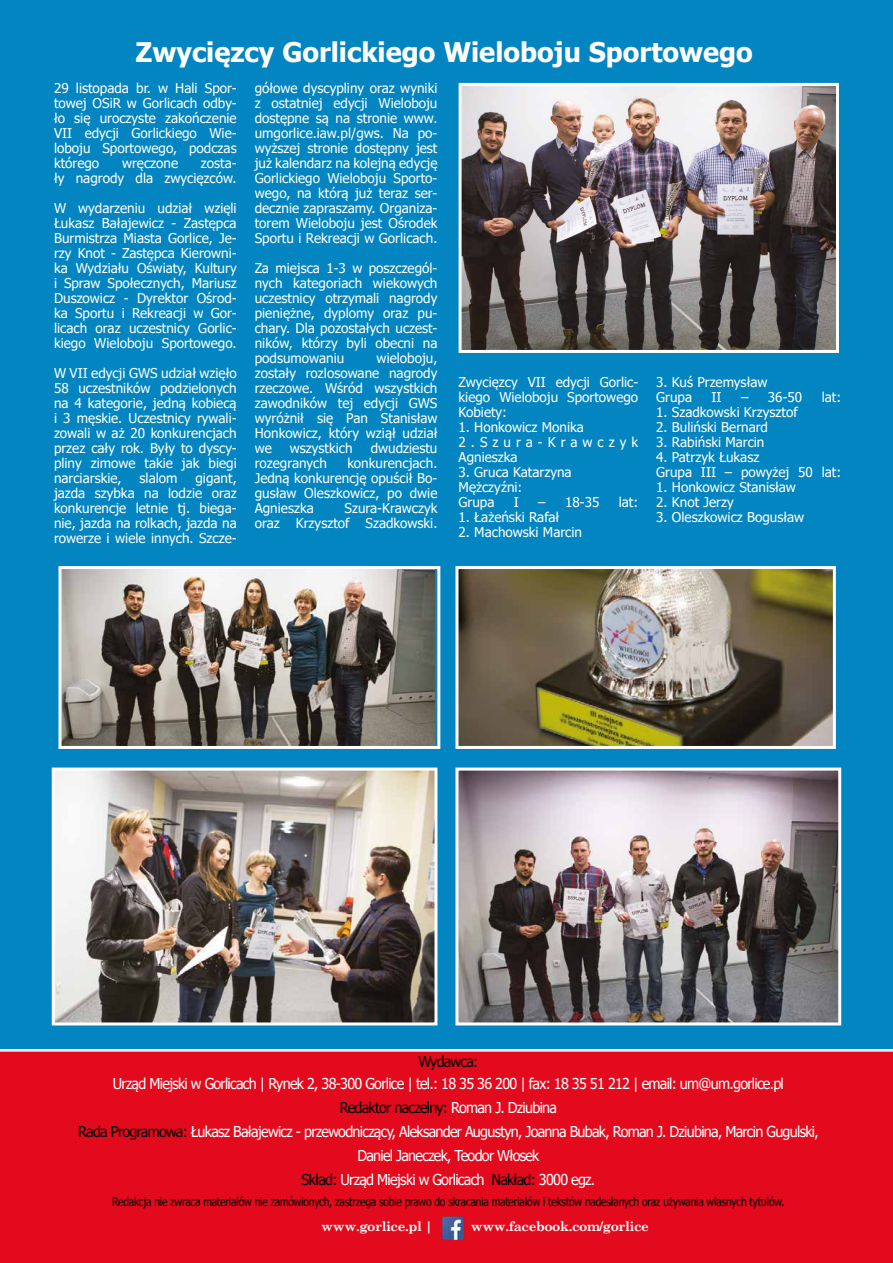
<style>
.page{position:relative;width:893px;height:1263px;background:#fff}
.page>*{position:absolute;margin:0;border:0;box-sizing:border-box;transform-origin:0 0}
.t1{font:700 27px "Tahoma";color:#fff}
.t2{font:15px/24px "Tahoma";letter-spacing:-.05em;color:#fff;text-align:center;scale:.96 1}
.t3{font:15px "Tahoma";letter-spacing:-.05em;color:#000;scale:.96 1}
.t4{font:13.5px/15px "Tahoma";color:#fff;text-align:justify}
.t5{font:700 13.5px "Century Schoolbook";letter-spacing:-.03em;color:#fbfbfb}
.t6{font:12px "Tahoma";letter-spacing:-.02em;color:#000;scale:.86 1}
.s1{color:#000}
</style>
<div class="page">
<div style="left:0;top:0;width:893px;height:1048px;background:#0285c1"></div>
<div style="left:0;top:1050px;width:893px;height:213px;background:#e30a1d"></div>
<img style="left:440px;top:1214px;width:25px;height:28px">
<img style="left:56px;top:771px;width:377px;height:250px">
<div style="left:52px;top:767px;width:385px;height:258px;border:3px solid #fff"></div>
<img style="left:463px;top:87px;width:372px;height:262px">
<div style="left:459px;top:83px;width:380px;height:270px;border:3px solid #fff"></div>
<img style="left:459px;top:771px;width:378px;height:250px">
<div style="left:455px;top:767px;width:386px;height:258px;border:3px solid #fff"></div>
<img style="left:62px;top:570px;width:372px;height:175px">
<div style="left:58px;top:566px;width:382px;height:183px;border:3px solid #fff"></div>
<img style="left:459px;top:570px;width:373px;height:175px">
<div style="left:455px;top:566px;width:381px;height:183px;border:3px solid #fff"></div>
<h1 class="t1" style="left:136px;top:33px;width:619px">Zwycięzcy Gorlickiego Wieloboju Sportowego</h1>
<p class="t4" style="left:54px;top:82px;width:184px">29 listopada br. w Hali Spor&shy;towej OSiR w Gorlicach odby&shy;ło się uroczyste zakończenie VII edycji Gorlickiego Wie&shy;loboju Sportowego, podczas którego</p>
<p class="t4" style="left:54px;top:157px;width:184px;text-align:right">zosta-<br>ły nagrody dla zwycięzców.</p>
<p class="t4" style="left:54px;top:202px;width:184px">W wydarzeniu udział wzięli Łukasz Bałajewicz - Zastępca Burmistrza Miasta Gorlice, Je&shy;rzy Knot - Zastępca Kierowni&shy;ka Wydziału Oświaty, Kultury i Spraw Społecznych, Mariusz Duszowicz - Dyrektor Ośrod&shy;ka Sportu i Rekreacji w Gor&shy;licach oraz uczestnicy Gorlic&shy;kiego Wieloboju Sportowego.</p>
<p class="t4" style="left:54px;top:367px;width:184px">W VII edycji GWS udział wzięło 58 uczestników podzielonych na 4 kategorie, jedną kobiecą i 3 męskie. Uczestnicy rywali&shy;zowali w aż 20 konkurencjach przez cały rok. Były to dyscy&shy;pliny zimowe takie jak biegi narciarskie,</p>
<p class="t4" style="left:122px;top:157px;width:58px">wręczone</p>
<p class="t4" style="left:140px;top:472px;width:39px">slalom</p>
<p class="t4" style="left:54px;top:472px;width:184px;text-indent:142px">gigant, jazda szybka na lodzie oraz konkurencje letnie tj. biega&shy;nie, jazda na rolkach, jazda na rowerze i wiele innych. Szcze-</p>
<p class="t4" style="left:255px;top:82px;width:184px">gółowe dyscypliny oraz wyniki z ostatniej edycji Wieloboju dostępne są na stronie www. umgorlice.iaw.pl/gws. Na po&shy;wyższej stronie dostępny jest już kalendarz na kolejną edycję Gorlickiego Wieloboju Sporto&shy;wego, na którą już teraz ser&shy;decznie zapraszamy. Organiza&shy;torem Wieloboju jest Ośrodek Sportu i Rekreacji w Gorlicach.</p>
<p class="t4" style="left:255px;top:262px;width:184px">Za miejsca 1-3 w poszczegól&shy;nych kategoriach wiekowych uczestnicy otrzymali nagrody pieniężne, dyplomy oraz pu&shy;chary. Dla pozostałych uczest&shy;ników, którzy byli obecni na podsumowaniu</p>
<p class="t4" style="left:255px;top:352px;width:184px;text-indent:122px">wieloboju, zostały rozlosowane nagrody rzeczowe. Wśród wszystkich zawodników tej edycji GWS wyróżnił się Pan Stanisław Honkowicz, który wziął udział we</p>
<p class="t4" style="left:290px;top:442px;width:64px">wszystkich</p>
<p class="t4" style="left:371px;top:442px;width:68px">dwudziestu</p>
<p class="t4" style="left:255px;top:457px;width:74px">rozegranych</p>
<p class="t4" style="left:255px;top:457px;width:184px;text-indent:93px">konkurencjach.<br>Jedną konkurencję opuścił Bo&shy;gusław Oleszkowicz, po dwie Agnieszka</p>
<p class="t4" style="left:255px;top:502px;width:184px;text-align:right">Szura-Krawczyk<br>oraz Krzysztof Szadkowski.</p>
<p class="t4" style="left:459px;top:375px;width:181px">Zwycięzcy VII edycji Gorlic&shy;kiego Wieloboju Sportowego Kobiety:</p>
<p class="t4" style="left:459px;top:420px;width:181px;text-align:left">1. Honkowicz Monika<br>2.Szura-Krawczyk<br>Agnieszka</p>
<p class="t4" style="left:459px;top:465px;width:115px;text-align:left">3. Gruca Katarzyna<br>Mężczyźni:<br>Grupa</p>
<p class="t4" style="left:514px;top:495px;width:7px">I</p>
<p class="t4" style="left:538px;top:495px;width:63px">– 18-35</p>
<p class="t4" style="left:619px;top:495px;width:21px">lat:</p>
<p class="t4" style="left:459px;top:510px;width:102px">1. Łażeński Rafał</p>
<p class="t4" style="left:459px;top:525px;width:125px">2. Machowski Marcin</p>
<p class="t4" style="left:656px;top:375px;width:113px">3. Kuś Przemysław<br>Grupa</p>
<p class="t4" style="left:712px;top:390px;width:12px">II</p>
<p class="t4" style="left:741px;top:390px;width:63px">– 36-50</p>
<p class="t4" style="left:822px;top:390px;width:21px">lat:</p>
<p class="t4" style="left:656px;top:405px;width:143px">1. Szadkowski Krzysztof</p>
<p class="t4" style="left:656px;top:420px;width:113px">2. Buliński Bernard</p>
<p class="t4" style="left:656px;top:435px;width:110px">3. Rabiński Marcin</p>
<p class="t4" style="left:656px;top:450px;width:186px">4. Patrzyk Łukasz<br>Grupa III – powyżej 50 lat:</p>
<p class="t4" style="left:656px;top:480px;width:141px">1. Honkowicz Stanisław</p>
<p class="t4" style="left:656px;top:495px;width:79px">2. Knot Jerzy</p>
<p class="t4" style="left:656px;top:510px;width:150px">3. Oleszkowicz Bogusław</p>
<p class="t3" style="left:418px;top:1051px;width:64px">Wydawca:</p>
<p class="t2" style="left:78px;top:1072px;width:773px">Urząd Miejski w Gorlicach | Rynek 2, 38-300 Gorlice | tel.: 18 35 36 200 | fax: 18 35 51 212 | email: um@um.gorlice.pl<br><span class="s1">Redaktor naczelny:</span> Roman J. Dziubina<br><span class="s1">Rada Programowa:</span> Łukasz Bałajewicz - przewodniczący, Aleksander Augustyn, Joanna Bubak, Roman J. Dziubina, Marcin Gugulski, Daniel Janeczek, Teodor Włosek<br><span class="s1">Skład:</span> Urząd Miejski w Gorlicach <span class="s1">Nakład:</span> 3000 egz.</p>
<p class="t6" style="left:112px;top:1194px;width:783px">Redakcja nie zwraca materiałów nie zamówionych, zastrzega sobie prawo do skracania materiałów i tekstów nadesłanych oraz używania własnych tytułów.</p>
<p class="t5" style="left:321px;top:1215px;width:113px">www.gorlice.pl |</p>
<p class="t5" style="left:471px;top:1215px;width:180px">www.facebook.com/gorlice</p>
</div>
